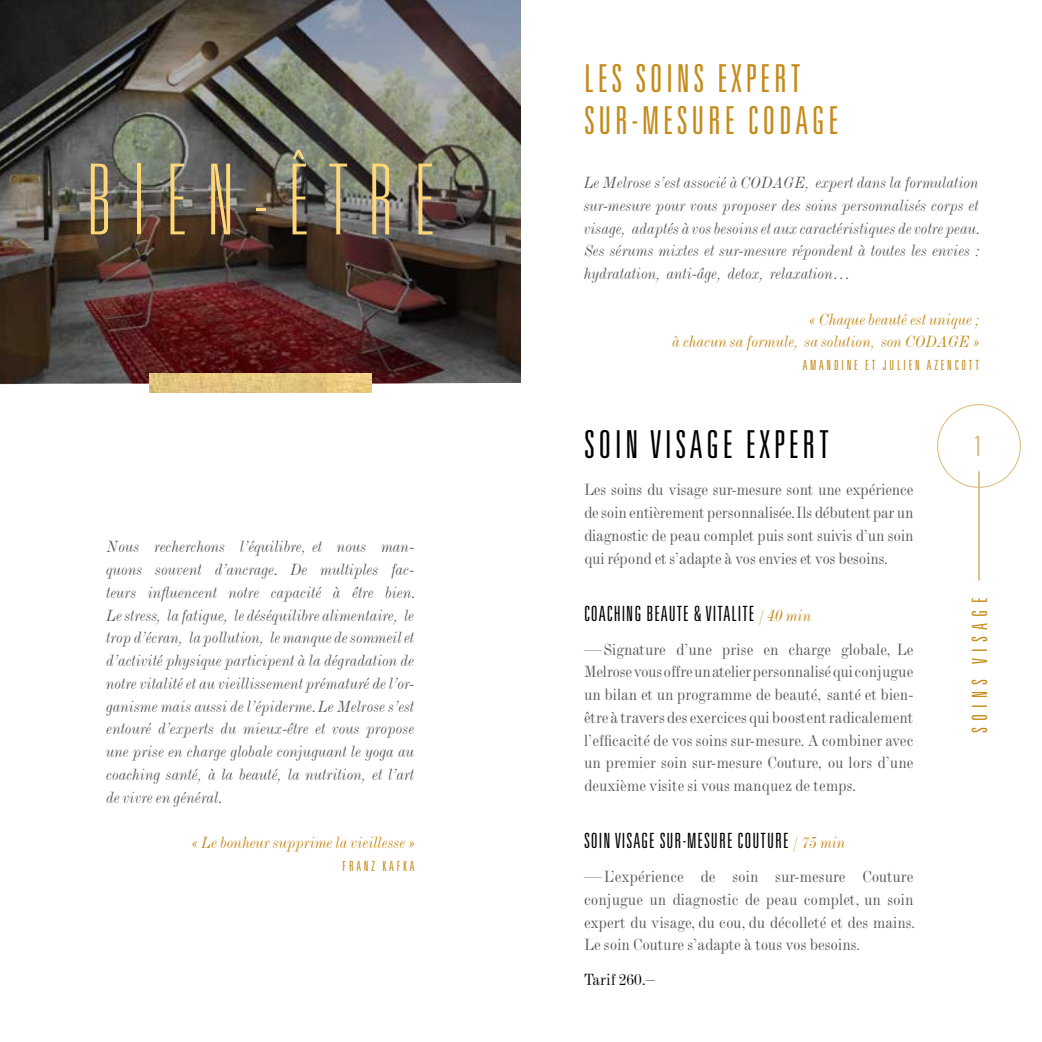
<style>
.page{position:relative;width:1042px;height:1042px;background:#fff}
.page>*{position:absolute;margin:0;border:0;box-sizing:border-box;transform-origin:0 0}
.t1{font:100 ultra-condensed 98px "Univers LT Std";letter-spacing:.23em;color:#ffd779}
.t2{font:38.5px/42px "Univers LTCYR 49 Light Ult Cond";letter-spacing:.1em;color:#c58a18}
.t3{font:38.5px "Univers LTCYR 49 Light Ult Cond";letter-spacing:.1em;color:#000}
.t4{font:28px "Univers LTCYR 49 Light Ult Cond";color:#dcb975}
.t5{font:21px "Univers LTCYR 49 Light Ult Cond";letter-spacing:.05em;color:#000}
.t6{font:21px "Univers LTCYR 49 Light Ult Cond";letter-spacing:.3em;color:#c58a18}
.t7{font:italic condensed 17.5px/22.8px "Modern MT Std";color:#595b5b;text-align:justify}
.t8{font:condensed 17.5px/22.8px "Modern MT Std";color:#595b5b;text-align:justify}
.t9{font:italic condensed 17.5px/22.8px "Modern MT Std";color:#c58a18;text-align:right}
.t10{font:condensed 17.5px "Modern MT Std";color:#000}
.t11{font:14px "Univers LT Pro Light Ult Cond";letter-spacing:.2em;color:#c58a18}
.s1{font-family:"Modern MT Std";font-stretch:condensed;font-size:17.5px;color:#c58a18}
.s2{font-family:"Modern MT Std";font-style:italic;font-stretch:condensed;font-size:17.5px;color:#c58a18}
</style>
<div class="page">
<img style="left:0;top:0;width:521px;height:383px">
<img style="left:150px;top:373px;width:221px;height:20px">
<div style="left:937px;top:404px;width:83px;height:83px;border:1px solid #dcb975;border-radius:50%"></div>
<hr style="left:978px;top:471px;width:2px;height:109px;background:#dcb975">
<h1 class="t1" style="left:88px;top:150px;width:347px">BIEN-ÊTRE</h1>
<p class="t7" style="left:106px;top:535px;width:311px">Nous recherchons l’équilibre, et nous man&shy;quons souvent d’ancrage. De multiples fac&shy;teurs influencent notre capacité à être bien.<br>Le stress, la fatigue, le déséquilibre alimentaire, le trop d’écran, la pollution, le manque de sommeil et d’activité physique participent à la dégradation de notre vitalité et au vieillissement prématuré de l’or&shy;ganisme mais aussi de l’épiderme. Le Melrose s’est entouré d’experts du mieux-être et vous propose une prise en charge globale conjuguant le yoga au coaching santé, à la beauté, la nutrition, et l’art de vivre en général.</p>
<p class="t9" style="left:193px;top:831px;width:223px">« Le bonheur supprime la vieillesse »</p>
<p class="t11" style="left:343px;top:857px;width:73px">FRANZ KAFKA</p>
<h2 class="t2" style="left:584px;top:57px;width:256px">LES SOINS EXPERT<br>SUR-MESURE CODAGE</h2>
<p class="t7" style="left:584px;top:171px;width:398px">Le Melrose s’est associé à CODAGE, expert dans la formulation sur-mesure pour vous proposer des soins personnalisés corps et visage, adaptés à vos besoins et aux caractéristiques de votre peau.<br>Ses sérums mixtes et sur-mesure répondent à toutes les envies : hydratation, anti-âge, detox, relaxation…</p>
<p class="t9" style="left:672px;top:308px;width:309px">« Chaque beauté est unique ;<br>à chacun sa formule, sa solution, son CODAGE »</p>
<p class="t11" style="left:803px;top:357px;width:178px">AMANDINE ET JULIEN AZENCOTT</p>
<h2 class="t3" style="left:584px;top:421px;width:247px">SOIN VISAGE EXPERT</h2>
<p class="t8" style="left:584px;top:478px;width:331px">Les soins du visage sur-mesure sont une expérience de soin entièrement personnalisée.Ils débutent par un diagnostic de peau complet puis sont suivis d’un soin qui répond et s’adapte à vos envies et vos besoins.</p>
<p class="t5" style="left:584px;top:601px;width:229px">COACHING BEAUTE &amp; VITALITE <span class="s1">/</span> <span class="s2">40 min</span></p>
<p class="t8" style="left:584px;top:638px;width:331px">—Signature d’une prise en charge globale, Le Melrose vous offre un atelier personnalisé qui conjugue un bilan et un programme de beauté, santé et bien&shy;être à travers des exercices qui boostent radicalement l’efficacité de vos soins sur-mesure. A combiner avec un premier soin sur-mesure Couture, ou lors d’une deuxième visite si vous manquez de temps.</p>
<p class="t5" style="left:584px;top:828px;width:263px">SOIN VISAGE SUR-MESURE COUTURE <span class="s1">/</span> <span class="s2">75 min</span></p>
<p class="t8" style="left:584px;top:865px;width:333px">—L’expérience de soin sur-mesure Couture conjugue un diagnostic de peau complet, un soin expert du visage, du cou, du décolleté et des mains.<br>Le soin Couture s’adapte à tous vos besoins.</p>
<p class="t10" style="left:584px;top:969px;width:72px">Tarif 260.–</p>
<h3 class="t4" style="left:974px;top:430px;width:9px">1</h3>
<p class="t6" style="left:967px;top:733px;width:137px;rotate:-90deg">SOINS VISAGE</p>
</div>
